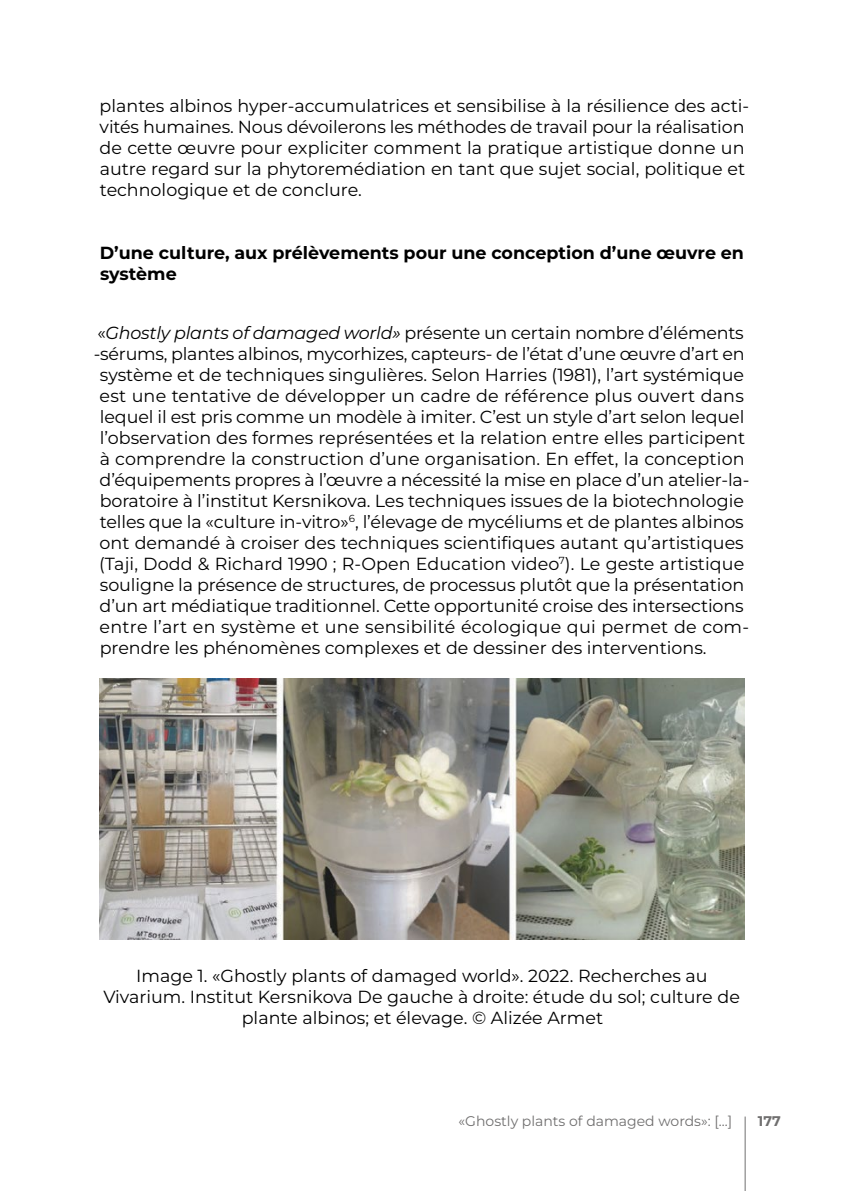
<style>
.page{position:relative;width:844px;height:1191px;background:#fff}
.page>*{position:absolute;margin:0;border:0;box-sizing:border-box;transform-origin:0 0}
.t1{font:17.5px/21px "Montserrat";color:#000}
.t2{font:700 17.5px/21px "Montserrat";color:#000}
.t3{font:14px "Montserrat";color:#706f6f}
.t4{font:700 14px "Montserrat";color:#706f6f}
.s1{font-style:italic}
</style>
<div class="page">
<hr style="left:744px;top:1116px;width:1px;height:75px;background:#706f6f">
<img style="left:99px;top:678px;width:645px;height:261px">
<p class="t1" style="left:100px;top:94px;width:651px">plantes albinos hyper-accumulatrices et sensibilise à la résilience des acti&shy;vités humaines. Nous dévoilerons les méthodes de travail pour la réalisation de cette œuvre pour expliciter comment la pratique artistique donne un autre regard sur la phytoremédiation en tant que sujet social, politique et technologique et de conclure.</p>
<p class="t2" style="left:100px;top:241px;width:645px">D’une culture, aux prélèvements pour une conception d’une œuvre en système</p>
<p class="t1" style="left:97px;top:322px;width:647px">«<span class="s1">Ghostly plants of damaged world»</span> présente un certain nombre d’éléments</p>
<p class="t1" style="left:94px;top:343px;width:652px">-sérums, plantes albinos, mycorhizes, capteurs- de l’état d’une œuvre d’art en</p>
<p class="t1" style="left:100px;top:364px;width:645px">système et de techniques singulières. Selon Harries (1981), l’art systémique</p>
<p class="t1" style="left:100px;top:385px;width:645px">est une tentative de développer un cadre de référence plus ouvert dans</p>
<p class="t1" style="left:100px;top:406px;width:645px">lequel il est pris comme un modèle à imiter. C’est un style d’art selon lequel</p>
<p class="t1" style="left:100px;top:427px;width:646px">l’observation des formes représentées et la relation entre elles participent</p>
<p class="t1" style="left:100px;top:448px;width:646px">à comprendre la construction d’une organisation. En effet, la conception</p>
<p class="t1" style="left:100px;top:469px;width:651px">d’équipements propres à l’œuvre a nécessité la mise en place d’un atelier-la-</p>
<p class="t1" style="left:100px;top:490px;width:645px">boratoire à l’institut Kersnikova. Les techniques issues de la biotechnologie</p>
<p class="t1" style="left:100px;top:511px;width:645px">telles que la «culture in-vitro»<sup>6</sup>, l’élevage de mycéliums et de plantes albinos</p>
<p class="t1" style="left:100px;top:532px;width:645px">ont demandé à croiser des techniques scientifiques autant qu’artistiques</p>
<p class="t1" style="left:99px;top:553px;width:646px">(Taji, Dodd &amp; Richard 1990 ; R-Open Education video<sup>7</sup>). Le geste artistique</p>
<p class="t1" style="left:100px;top:574px;width:645px">souligne la présence de structures, de processus plutôt que la présentation</p>
<p class="t1" style="left:100px;top:595px;width:645px">d’un art médiatique traditionnel. Cette opportunité croise des intersections</p>
<p class="t1" style="left:100px;top:616px;width:650px">entre l’art en système et une sensibilité écologique qui permet de com-</p>
<p class="t1" style="left:100px;top:637px;width:608px">prendre les phénomènes complexes et de dessiner des interventions.</p>
<p class="t1" style="left:103px;top:964px;width:638px;text-align:center">Image 1. «Ghostly plants of damaged world». 2022. Recherches au<br>Vivarium. Institut Kersnikova De gauche à droite: étude du sol; culture de plante albinos; et élevage. © Alizée Armet</p>
<p class="t3" style="left:458px;top:1112px;width:275px">«Ghostly plants of damaged words»: [...]</p>
<p class="t4" style="left:757px;top:1112px;width:24px">177</p>
</div>
